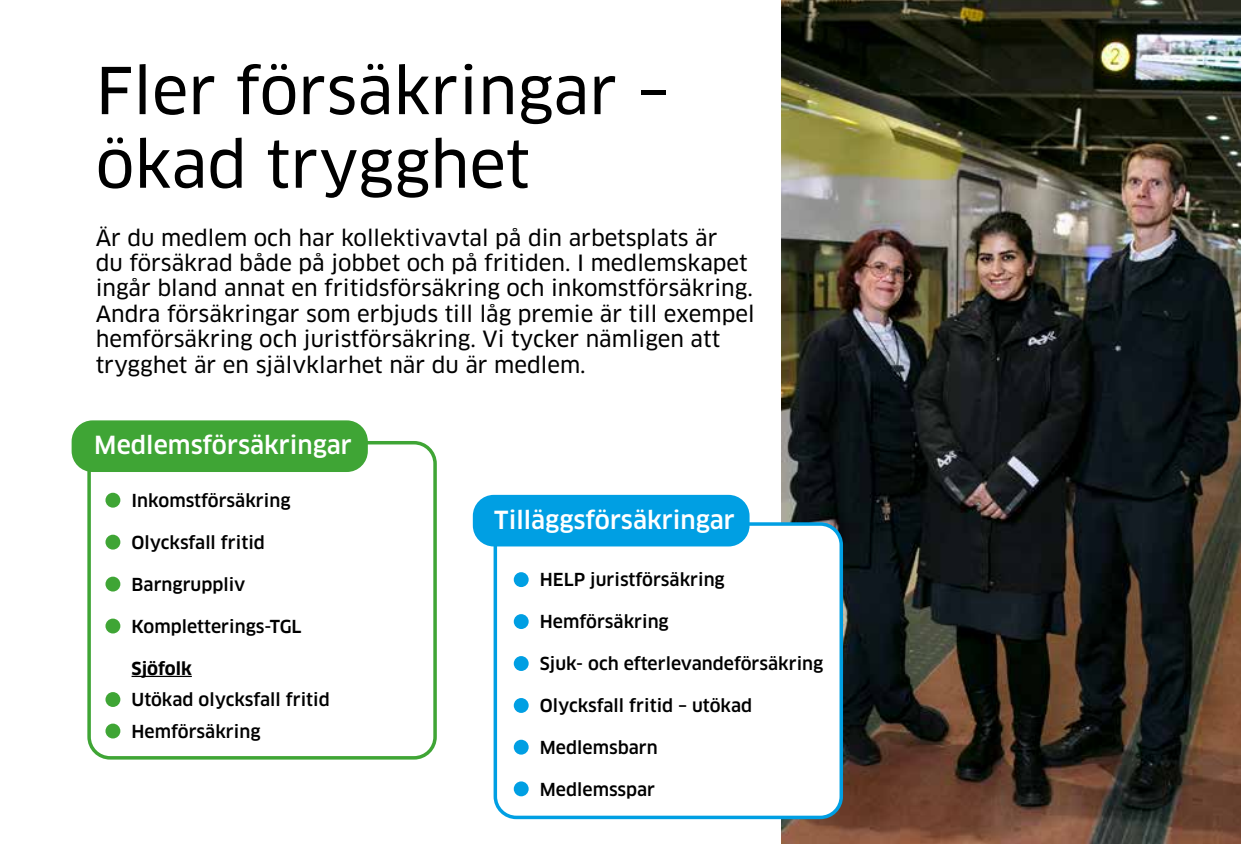
<style>
.page{position:relative;width:1241px;height:844px;background:#fff}
.page>*{position:absolute;margin:0;border:0;box-sizing:border-box;transform-origin:0 0}
.t1{font:63px/73.5px "Clan Pro News";color:#000}
.t2{font:500 24.32px "Clan Pro";color:#fff}
.t3{font:21.88px/25.4px "Clan Pro News";color:#000}
.t4{font:500 17.5px/31.5px "Clan Pro";color:#000}
.t5{font:700 17.5px "Clan Pro";color:#000}
</style>
<div class="page">
<img style="left:781px;top:0;width:459px;height:843px">
<div style="left:72px;top:420px;width:296px;height:52px;background:#3fa535;border-radius:21px"></div>
<div style="left:87px;top:441px;width:350px;height:318px;border:4px solid #3fa535;border-radius:21px"></div>
<div style="left:495px;top:524px;width:346px;height:293px;background:#fff;border-radius:21px"></div>
<div style="left:493px;top:522px;width:349px;height:297px;border:4px solid #009fe3;border-radius:21px"></div>
<hr style="left:131px;top:675px;width:61px;height:1px;background:#000">
<div style="left:105px;top:492px;width:15px;height:15px;background:#3fa535;border-radius:50%"></div>
<div style="left:105px;top:534px;width:15px;height:15px;background:#3fa535;border-radius:50%"></div>
<div style="left:105px;top:576px;width:15px;height:15px;background:#3fa535;border-radius:50%"></div>
<div style="left:105px;top:618px;width:15px;height:15px;background:#3fa535;border-radius:50%"></div>
<div style="left:105px;top:692px;width:15px;height:14px;background:#3fa535;border-radius:50%"></div>
<div style="left:105px;top:723px;width:15px;height:15px;background:#3fa535;border-radius:50%"></div>
<div style="left:513px;top:572px;width:15px;height:15px;background:#009fe3;border-radius:50%"></div>
<div style="left:513px;top:614px;width:15px;height:15px;background:#009fe3;border-radius:50%"></div>
<div style="left:513px;top:656px;width:15px;height:14px;background:#009fe3;border-radius:50%"></div>
<div style="left:513px;top:697px;width:15px;height:15px;background:#009fe3;border-radius:50%"></div>
<div style="left:513px;top:739px;width:15px;height:15px;background:#009fe3;border-radius:50%"></div>
<div style="left:513px;top:781px;width:15px;height:15px;background:#009fe3;border-radius:50%"></div>
<div style="left:473px;top:494px;width:276px;height:52px;background:#009fe3;border-radius:21px"></div>
<h1 class="t1" style="left:96px;top:54px;width:575px">Fler försäkringar – ökad trygghet</h1>
<p class="t3" style="left:96px;top:225px;width:660px">Är du medlem och har kollektivavtal på din arbetsplats är<br>du försäkrad både på jobbet och på fritiden. I medlemskapet ingår bland annat en fritidsförsäkring och inkomstförsäkring.<br>Andra försäkringar som erbjuds till låg premie är till exempel hemförsäkring och juristförsäkring. Vi tycker nämligen att trygghet är en självklarhet när du är medlem.</p>
<p class="t2" style="left:94px;top:430px;width:259px">Medlemsförsäkringar</p>
<p class="t4" style="left:131px;top:484px;width:160px">Inkomstförsäkring</p>
<p class="t4" style="left:131px;top:526px;width:135px">Olycksfall fritid</p>
<p class="t4" style="left:131px;top:568px;width:115px">Barngruppliv</p>
<p class="t4" style="left:131px;top:610px;width:171px">Kompletterings-TGL</p>
<p class="t5" style="left:131px;top:657px;width:62px">Sjöfolk</p>
<p class="t4" style="left:131px;top:684px;width:200px">Utökad olycksfall fritid<br>Hemförsäkring</p>
<p class="t2" style="left:494px;top:506px;width:242px">Tilläggsförsäkringar</p>
<p class="t4" style="left:539px;top:563px;width:186px">HELP juristförsäkring</p>
<p class="t4" style="left:539px;top:605px;width:130px">Hemförsäkring</p>
<p class="t4" style="left:539px;top:647px;width:285px">Sjuk- och efterlevandeförsäkring</p>
<p class="t4" style="left:539px;top:689px;width:214px">Olycksfall fritid – utökad</p>
<p class="t4" style="left:539px;top:731px;width:119px">Medlemsbarn</p>
<p class="t4" style="left:539px;top:773px;width:117px">Medlemsspar</p>
</div>
